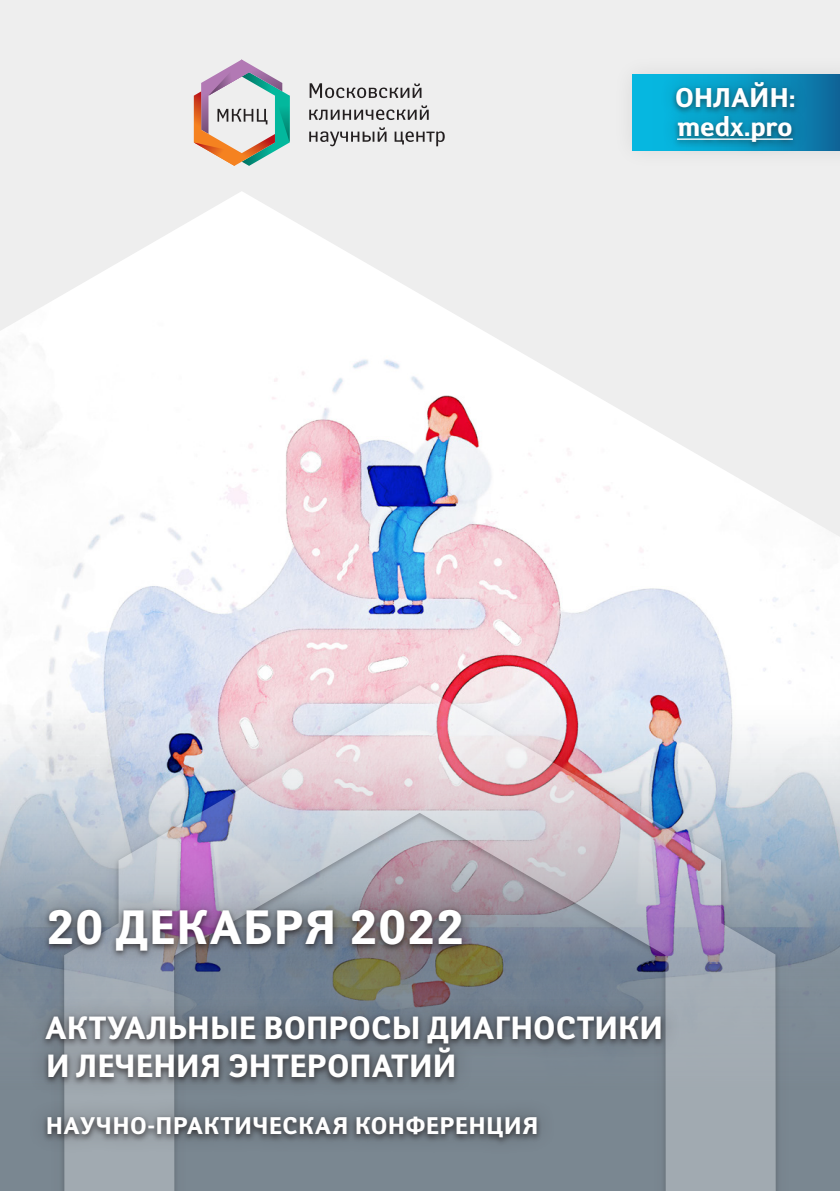
<style>
.page{position:relative;width:840px;height:1191px;background:#fff}
.page>*{position:absolute;margin:0;border:0;box-sizing:border-box;transform-origin:0 0}
.t1{font:700 48px "Yanus C";letter-spacing:-.01em;color:#fff}
.t2{font:700 32px/38.4px "Yanus C";letter-spacing:-.025em;color:#fff}
.t3{font:700 27px "Yanus C";letter-spacing:-.02em;color:#fff}
.t4{font:700 24px "Yanus C";letter-spacing:-.005em;color:#fff}
</style>
<div class="page">
<div style="left:0;top:0;width:839px;height:1191px;background:#eee"></div>
<img style="left:0;top:191px;width:839px;height:494px">
<svg style="left:0;top:685px;width:839px;height:506px"></svg>
<div style="left:44px;top:667px;width:750px;height:524px;background:#000;opacity:.19"></div>
<img style="left:64px;top:685px;width:711px;height:506px">
<div style="left:27px;top:889px;width:654px;height:267px;background:#0b0100;opacity:.35"></div>
<svg style="left:632px;top:75px;width:207px;height:76px;background:#0a90be"></svg>
<div style="left:657px;top:64px;width:154px;height:62px;background:#0b0100;opacity:.27"></div>
<div style="left:660px;top:99px;width:149px;height:60px;background:#0b0100;opacity:.27"></div>
<hr style="left:676px;top:138px;width:116px;height:2px;background:#fff">
<svg style="left:309px;top:83px;width:112px;height:15px"></svg>
<svg style="left:309px;top:105px;width:119px;height:15px"></svg>
<svg style="left:309px;top:127px;width:77px;height:19px"></svg>
<svg style="left:394px;top:131px;width:50px;height:15px"></svg>
<svg style="left:194px;top:60px;width:95px;height:106px"></svg>
<p class="t3" style="left:674px;top:82px;width:122px">ОНЛАЙН:</p>
<p class="t3" style="left:676px;top:112px;width:117px">medx.pro</p>
<p class="t1" style="left:45px;top:899px;width:421px">20 ДЕКАБРЯ 2022</p>
<p class="t2" style="left:45px;top:1009px;width:619px">АКТУАЛЬНЫЕ ВОПРОСЫ ДИАГНОСТИКИ<br>И ЛЕЧЕНИЯ ЭНТЕРОПАТИЙ</p>
<p class="t4" style="left:45px;top:1112px;width:494px">НАУЧНО-ПРАКТИЧЕСКАЯ КОНФЕРЕНЦИЯ</p>
</div>
